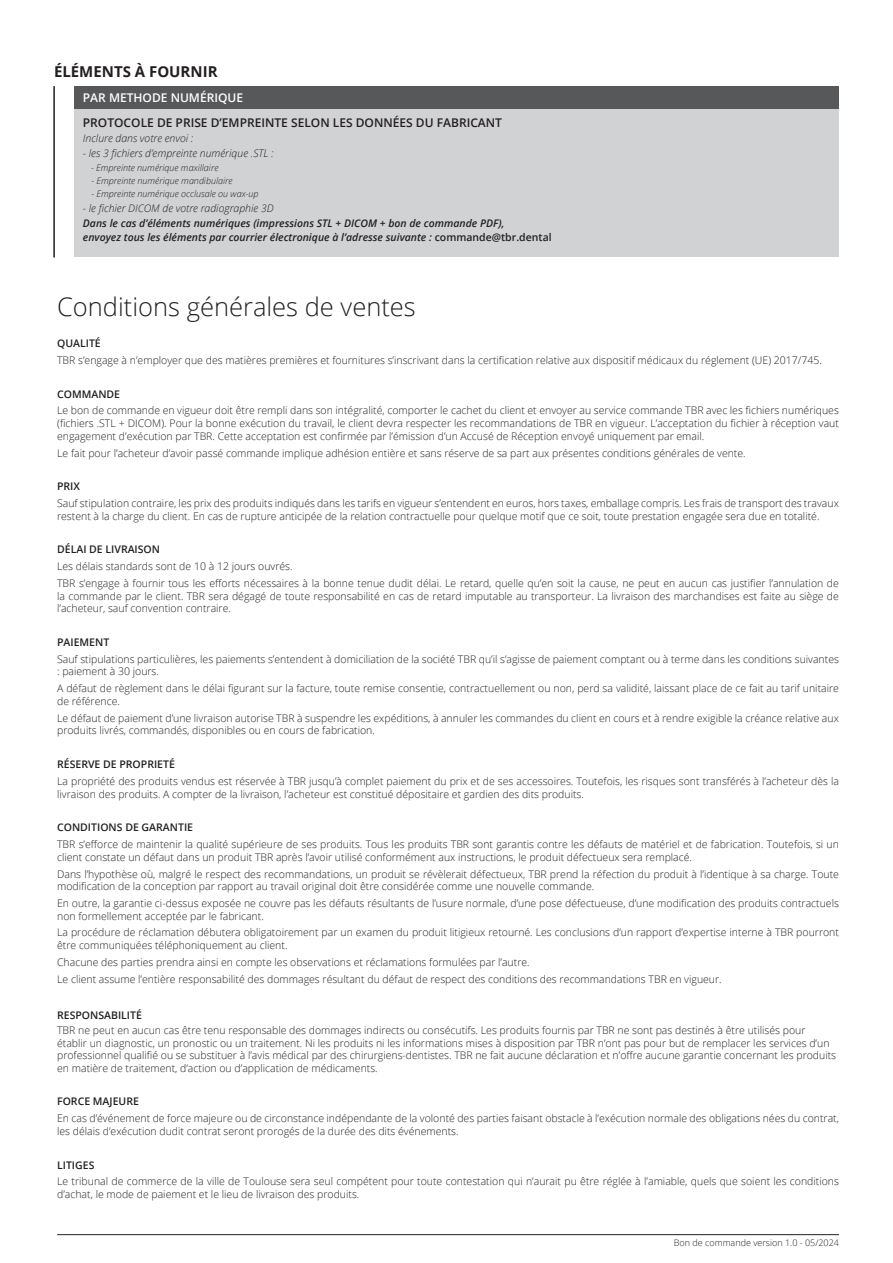
<style>
.page{position:relative;width:893px;height:1263px;background:#fff}
.page>*{position:absolute;margin:0;border:0;box-sizing:border-box;transform-origin:0 0}
.t1{font:300 25.5px "Open Sans";color:#231f20}
.t2{font:700 15px "Open Sans";color:#231f20}
.t3{font:600 12px "Open Sans";color:#231f20}
.t4{font:600 12px "Open Sans";color:#fff}
.t5{font:300 10.5px/12.6px "Open Sans";color:#231f20}
.t6{font:italic 600 10.5px "Open Sans";color:#231f20}
.t7{font:600 10.5px "Open Sans";color:#231f20}
.t8{font:italic 300 10.5px "Open Sans";color:#231f20}
.t9{font:italic 300 9px "Open Sans";color:#231f20}
.t10{font:300 9px "Open Sans";color:#231f20}
.s1{font-style:normal}
.s2{font-weight:600}
</style>
<div class="page">
<hr style="left:57px;top:1234px;width:782px;height:1px;background:#231f20">
<div style="left:74px;top:86px;width:765px;height:23px;background:#57585a"></div>
<div style="left:74px;top:109px;width:765px;height:148px;background:#d1d2d4"></div>
<hr style="left:53px;top:86px;width:2px;height:171px;background:#231f20">
<p class="t2" style="left:54px;top:61px;width:165px">ÉLÉMENTS À FOURNIR</p>
<p class="t4" style="left:83px;top:90px;width:162px">PAR METHODE NUMÉRIQUE</p>
<p class="t3" style="left:83px;top:115px;width:421px">PROTOCOLE DE PRISE D’EMPREINTE SELON LES DONNÉES DU FABRICANT</p>
<p class="t8" style="left:83px;top:131px;width:112px">Inclure dans votre envoi :</p>
<p class="t8" style="left:83px;top:146px;width:192px">- les 3 fichiers d’empreinte numérique .STL :</p>
<p class="t9" style="left:91px;top:162px;width:129px">- Empreinte numérique maxillaire</p>
<p class="t9" style="left:91px;top:175px;width:143px">- Empreinte numérique mandibulaire</p>
<p class="t9" style="left:91px;top:188px;width:169px">- Empreinte numérique occlusale ou wax-up</p>
<p class="t8" style="left:83px;top:201px;width:192px">- le fichier DICOM de votre radiographie 3D</p>
<p class="t6" style="left:83px;top:216px;width:423px">Dans le cas d’éléments numériques (impressions STL + DICOM + bon de commande PDF),</p>
<p class="t6" style="left:83px;top:230px;width:470px">envoyez tous les éléments par courrier électronique à l’adresse suivante : <span class="s1">commande@tbr.dental</span></p>
<p class="t1" style="left:57px;top:289px;width:360px">Conditions générales de ventes</p>
<p class="t7" style="left:57px;top:336px;width:45px">QUALITÉ</p>
<p class="t5" style="left:57px;top:353px;width:766px">TBR s’engage à n’employer que des matières premières et fournitures s’inscrivant dans la certification relative aux dispositif médicaux du réglement (UE) 2017/745.</p>
<p class="t7" style="left:57px;top:387px;width:65px">COMMANDE</p>
<p class="t5" style="left:57px;top:404px;width:783px;text-align:justify">Le bon de commande en vigueur doit être rempli dans son intégralité, comporter le cachet du client et envoyer au service commande TBR avec les fichiers numériques (fichiers .STL + DICOM). Pour la bonne exécution du travail, le client devra respecter les recommandations de TBR en vigueur. L’acceptation du fichier à réception vaut engagement d’exécution par TBR. Cette acceptation est confirmée par l’émission d’un Accusé de Réception envoyé uniquement par email.</p>
<p class="t5" style="left:57px;top:446px;width:690px">Le fait pour l’acheteur d’avoir passé commande implique adhésion entière et sans réserve de sa part aux présentes conditions générales de vente.</p>
<p class="t7" style="left:57px;top:479px;width:24px">PRIX</p>
<p class="t5" style="left:57px;top:497px;width:783px">Sauf stipulation contraire, les prix des produits indiqués dans les tarifs en vigueur s’entendent en euros, hors taxes, emballage compris. Les frais de transport des travaux restent à la charge du client. En cas de rupture anticipée de la relation contractuelle pour quelque motif que ce soit, toute prestation engagée sera due en totalité.</p>
<p class="t7" style="left:57px;top:542px;width:104px">DÉLAI DE LIVRAISON</p>
<p class="t5" style="left:57px;top:560px;width:237px">Les délais standards sont de 10 à 12 jours ouvrés.</p>
<p class="t5" style="left:57px;top:577px;width:783px;text-align:justify">TBR s’engage à fournir tous les efforts nécessaires à la bonne tenue dudit délai. Le retard, quelle qu’en soit la cause, ne peut en aucun cas justifier l’annulation de la commande par le client. TBR sera dégagé de toute responsabilité en cas de retard imputable au transporteur. La livraison des marchandises est faite au siège de l’acheteur, sauf convention contraire.</p>
<p class="t7" style="left:57px;top:635px;width:54px">PAIEMENT</p>
<p class="t5" style="left:57px;top:652px;width:783px">Sauf stipulations particulières, les paiements s’entendent à domiciliation de la société TBR qu’il s’agisse de paiement comptant ou à terme dans les conditions suivantes : paiement à 30 jours.</p>
<p class="t5" style="left:57px;top:682px;width:783px">A défaut de règlement dans le délai figurant sur la facture, toute remise consentie, contractuellement ou non, perd sa validité, laissant place de ce fait au tarif unitaire de référence.</p>
<p class="t5" style="left:57px;top:711px;width:783px">Le défaut de paiement d’une livraison autorise TBR à suspendre les expéditions, à annuler les commandes du client en cours et à rendre exigible la créance relative aux produits livrés, commandés, disponibles ou en cours de fabrication.</p>
<p class="t7" style="left:57px;top:757px;width:119px">RÉSERVE DE PROPRIETÉ</p>
<p class="t5" style="left:57px;top:774px;width:783px">La propriété des produits vendus est réservée à TBR jusqu’à complet paiement du prix et de ses accessoires. Toutefois, les risques sont transférés à l’acheteur dès la livraison des produits. A compter de la livraison, l’acheteur est constitué dépositaire et gardien des dits produits.</p>
<p class="t7" style="left:57px;top:820px;width:137px">CONDITIONS DE GARANTIE</p>
<p class="t5" style="left:57px;top:838px;width:783px">TBR s’efforce de maintenir la qualité supérieure de ses produits. Tous les produits TBR sont garantis contre les défauts de matériel et de fabrication. Toutefois, si un client constate un défaut dans un produit TBR après l’avoir utilisé conformément aux instructions, le produit défectueux sera remplacé.</p>
<p class="t5" style="left:57px;top:867px;width:783px">Dans l’hypothèse où, malgré le respect des recommandations, un produit se révèlerait défectueux, TBR prend la réfection du produit à l’identique à sa charge. Toute modification de la conception par rapport au travail original doit être considérée comme une nouvelle commande.</p>
<p class="t5" style="left:57px;top:897px;width:783px">En outre, la garantie ci-dessus exposée ne couvre pas les défauts résultants de l’usure normale, d’une pose défectueuse, d’une modification des produits contractuels non formellement acceptée par le fabricant.</p>
<p class="t5" style="left:57px;top:926px;width:783px">La procédure de réclamation débutera obligatoirement par un examen du produit litigieux retourné. Les conclusions d’un rapport d’expertise interne à TBR pourront être communiquées téléphoniquement au client.</p>
<p class="t5" style="left:57px;top:955px;width:474px">Chacune des parties prendra ainsi en compte les observations et réclamations formulées par l’autre.</p>
<p class="t5" style="left:57px;top:972px;width:666px">Le client assume l’entière responsabilité des dommages résultant du défaut de respect des conditions des recommandations TBR en vigueur.</p>
<p class="t5" style="left:57px;top:1007px;width:750px;line-height:15px"><span class="s2">RESPONSABILITÉ<br></span>TBR ne peut en aucun cas être tenu responsable des dommages indirects ou consécutifs. Les produits fournis par TBR ne sont pas destinés à être utilisés pour</p>
<p class="t5" style="left:57px;top:1036px;width:780px">établir un diagnostic, un pronostic ou un traitement. Ni les produits ni les informations mises à disposition par TBR n’ont pas pour but de remplacer les services d’un professionnel qualifié ou se substituer à l’avis médical par des chirurgiens-dentistes. TBR ne fait aucune déclaration et n’offre aucune garantie concernant les produits en matière de traitement, d’action ou d’application de médicaments.</p>
<p class="t7" style="left:57px;top:1094px;width:83px">FORCE MAJEURE</p>
<p class="t5" style="left:57px;top:1112px;width:783px">En cas d’événement de force majeure ou de circonstance indépendante de la volonté des parties faisant obstacle à l’exécution normale des obligations nées du contrat, les délais d’exécution dudit contrat seront prorogés de la durée des dits événements.</p>
<p class="t7" style="left:57px;top:1157px;width:39px">LITIGES</p>
<p class="t5" style="left:57px;top:1175px;width:783px">Le tribunal de commerce de la ville de Toulouse sera seul compétent pour toute contestation qui n’aurait pu être réglée à l’amiable, quels que soient les conditions d’achat, le mode de paiement et le lieu de livraison des produits.</p>
<p class="t10" style="left:674px;top:1237px;width:166px">Bon de commande version 1.0 - 05/2024</p>
</div>
